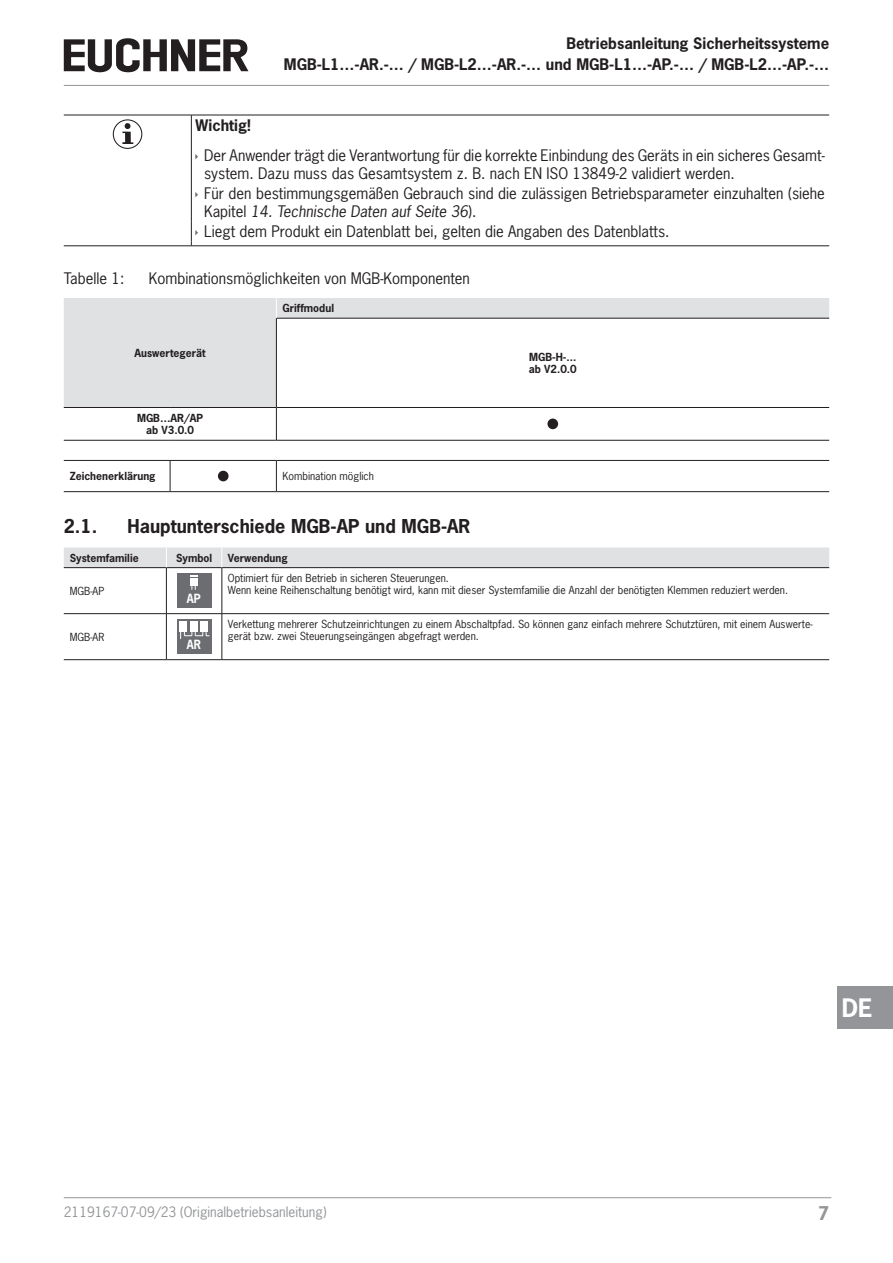
<style>
.page{position:relative;width:893px;height:1263px;background:#fff}
.page>*{position:absolute;margin:0;border:0;box-sizing:border-box;transform-origin:0 0}
.t1{font:700 24px "News Gothic Std";color:#fff}
.t2{font:700 18px "News Gothic Std";color:#231f20}
.t3{font:700 17.85px "News Gothic Std";color:#939598}
.t4{font:15px/18px "News Gothic Std";color:#231f20}
.paragraph{font:700 15px/20.1px "News Gothic Std";color:#231f20;text-align:right}
.t5{font:13.5px "News Gothic Std";color:#939598}
.t6{font:700 12px "News Gothic";color:#fff;scale:.92 1}
.tablebodyleft{font:10.5px/12.6px "News Gothic Std";color:#231f20}
.tableheadcentered{font:700 10.5px "News Gothic Std";color:#231f20}
.tableheadleft{font:700 10.5px "News Gothic Std";color:#231f20}
.s1{font-style:italic}
</style>
<div class="page">
<hr style="left:64px;top:85px;width:765px;height:1px;background:#939598">
<hr style="left:64px;top:1197px;width:767px;height:1px;background:#939598">
<svg style="left:64px;top:38px;width:184px;height:34px"></svg>
<div style="left:838px;top:986px;width:55px;height:43px;background:#939598"></div>
<hr style="left:64px;top:115px;width:127px;height:1px;background:#231f20">
<hr style="left:191px;top:115px;width:638px;height:1px;background:#231f20">
<hr style="left:191px;top:115px;width:1px;height:34px;background:#231f20">
<hr style="left:191px;top:149px;width:1px;height:34px;background:#231f20">
<hr style="left:191px;top:183px;width:1px;height:38px;background:#231f20">
<hr style="left:64px;top:246px;width:127px;height:1px;background:#231f20">
<hr style="left:191px;top:246px;width:638px;height:1px;background:#231f20">
<svg style="left:113px;top:119px;width:29px;height:30px"></svg>
<svg style="left:122px;top:123px;width:11px;height:21px"></svg>
<svg style="left:64px;top:298px;width:765px;height:109px"></svg>
<hr style="left:276px;top:318px;width:553px;height:1px;background:#231f20">
<hr style="left:64px;top:440px;width:106px;height:1px;background:#231f20">
<hr style="left:170px;top:440px;width:106px;height:1px;background:#231f20">
<hr style="left:276px;top:440px;width:553px;height:1px;background:#231f20">
<hr style="left:170px;top:460px;width:106px;height:1px;background:#231f20">
<hr style="left:276px;top:460px;width:553px;height:1px;background:#231f20">
<hr style="left:64px;top:407px;width:106px;height:1px;background:#231f20">
<hr style="left:170px;top:407px;width:106px;height:1px;background:#231f20">
<hr style="left:276px;top:407px;width:553px;height:1px;background:#231f20">
<hr style="left:276px;top:461px;width:1px;height:30px;background:#231f20">
<hr style="left:64px;top:460px;width:106px;height:1px;background:#231f20">
<hr style="left:170px;top:461px;width:1px;height:30px;background:#231f20">
<hr style="left:276px;top:318px;width:1px;height:89px;background:#231f20">
<hr style="left:276px;top:408px;width:1px;height:32px;background:#231f20">
<hr style="left:64px;top:491px;width:106px;height:1px;background:#231f20">
<hr style="left:170px;top:491px;width:106px;height:1px;background:#231f20">
<hr style="left:276px;top:491px;width:553px;height:1px;background:#231f20">
<svg style="left:276px;top:298px;width:1px;height:20px"></svg>
<div style="left:547px;top:419px;width:11px;height:10px;background:#231f20;border-radius:50%"></div>
<div style="left:218px;top:471px;width:11px;height:10px;background:#231f20;border-radius:50%"></div>
<hr style="left:166px;top:568px;width:1px;height:45px;background:#231f20">
<hr style="left:222px;top:568px;width:1px;height:45px;background:#231f20">
<hr style="left:64px;top:613px;width:102px;height:1px;background:#231f20">
<hr style="left:166px;top:613px;width:56px;height:1px;background:#231f20">
<hr style="left:166px;top:614px;width:1px;height:45px;background:#231f20">
<hr style="left:222px;top:613px;width:607px;height:1px;background:#231f20">
<hr style="left:222px;top:614px;width:1px;height:45px;background:#231f20">
<hr style="left:64px;top:659px;width:102px;height:1px;background:#231f20">
<hr style="left:166px;top:659px;width:56px;height:1px;background:#231f20">
<hr style="left:222px;top:659px;width:607px;height:1px;background:#231f20">
<svg style="left:64px;top:547px;width:765px;height:21px;background:#d9d9db"></svg>
<div style="left:177px;top:574px;width:34px;height:34px;background:#6c6d70"></div>
<div style="left:190px;top:578px;width:8px;height:8px;background:#fff"></div>
<svg style="left:192px;top:586px;width:4px;height:4px"></svg>
<div style="left:177px;top:620px;width:34px;height:34px;background:#6c6d70"></div>
<div style="left:179px;top:624px;width:8px;height:8px;background:#fff"></div>
<div style="left:190px;top:624px;width:8px;height:8px;background:#fff"></div>
<div style="left:200px;top:624px;width:8px;height:8px;background:#fff"></div>
<svg style="left:180px;top:632px;width:29px;height:7px"></svg>
<svg style="left:179px;top:621px;width:29px;height:2px"></svg>
<svg style="left:191px;top:221px;width:7px;height:25px"></svg>
<p class="paragraph" style="left:284px;top:33px;width:547px">Betriebsanleitung Sicherheitssysteme<br>MGB-L1…-AR.-… / MGB-L2…-AR.-… und MGB-L1…-AP.-… / MGB-L2…-AP.-…</p>
<p class="paragraph" style="left:196px;top:115px;width:57px">Wichtig!</p>
<p class="t4" style="left:204px;top:146px;width:622px">Der Anwender trägt die Verantwortung für die korrekte Einbindung des Geräts in ein sicheres Gesamt&shy;system. Dazu muss das Gesamtsystem z. B. nach EN ISO 13849‑2 validiert werden.</p>
<p class="t4" style="left:204px;top:184px;width:622px">Für den bestimmungsgemäßen Gebrauch sind die zulässigen Betriebsparameter einzuhalten (siehe<br>Kapitel <span class="s1">14. Technische Daten auf Seite 36</span>).</p>
<p class="t4" style="left:204px;top:222px;width:467px">Liegt dem Produkt ein Datenblatt bei, gelten die Angaben des Datenblatts.</p>
<p class="t4" style="left:64px;top:269px;width:62px">Tabelle 1:</p>
<p class="t4" style="left:149px;top:269px;width:323px">Kombinationsmöglichkeiten von MGB-Komponenten</p>
<p class="tableheadcentered" style="left:135px;top:346px;width:73px">Auswertegerät</p>
<p class="tableheadleft" style="left:282px;top:301px;width:53px">Griffmodul</p>
<p class="tableheadcentered" style="left:529px;top:350px;width:49px">MGB-H-...</p>
<p class="tableheadcentered" style="left:529px;top:362px;width:49px">ab V2.0.0</p>
<p class="tableheadcentered" style="left:137px;top:411px;width:67px">MGB…AR/AP</p>
<p class="tableheadcentered" style="left:146px;top:423px;width:49px">ab V3.0.0</p>
<p class="tableheadleft" style="left:70px;top:469px;width:87px">Zeichenerklärung</p>
<p class="tablebodyleft" style="left:282px;top:470px;width:93px">Kombination möglich</p>
<p class="t2" style="left:64px;top:514px;width:35px">2.1.</p>
<p class="t2" style="left:128px;top:514px;width:344px">Hauptunterschiede MGB-AP und MGB-AR</p>
<p class="tableheadleft" style="left:70px;top:551px;width:70px">Systemfamilie</p>
<p class="tableheadcentered" style="left:176px;top:551px;width:38px">Symbol</p>
<p class="tableheadleft" style="left:228px;top:551px;width:61px">Verwendung</p>
<p class="tablebodyleft" style="left:70px;top:584px;width:36px">MGB-AP</p>
<p class="t6" style="left:187px;top:590px;width:17px">AP</p>
<p class="tablebodyleft" style="left:228px;top:571px;width:223px">Optimiert für den Betrieb in sicheren Steuerungen.</p>
<p class="tablebodyleft" style="left:228px;top:584px;width:562px">Wenn keine Reihenschaltung benötigt wird, kann mit dieser Systemfamilie die Anzahl der benötigten Klemmen reduziert werden.</p>
<p class="tablebodyleft" style="left:70px;top:630px;width:36px">MGB-AR</p>
<p class="t6" style="left:187px;top:636px;width:17px">AR</p>
<p class="tablebodyleft" style="left:228px;top:617px;width:586px">Verkettung mehrerer Schutzeinrichtungen zu einem Abschaltpfad. So können ganz einfach mehrere Schutztüren, mit einem Auswerte&shy;gerät bzw. zwei Steuerungseingängen abgefragt werden.</p>
<h1 class="t1" style="left:842px;top:992px;width:32px">DE</h1>
<p class="t5" style="left:64px;top:1203px;width:264px">2119167-07-09/23 (Originalbetriebsanleitung)</p>
<p class="t3" style="left:818px;top:1201px;width:13px">7</p>
</div>
